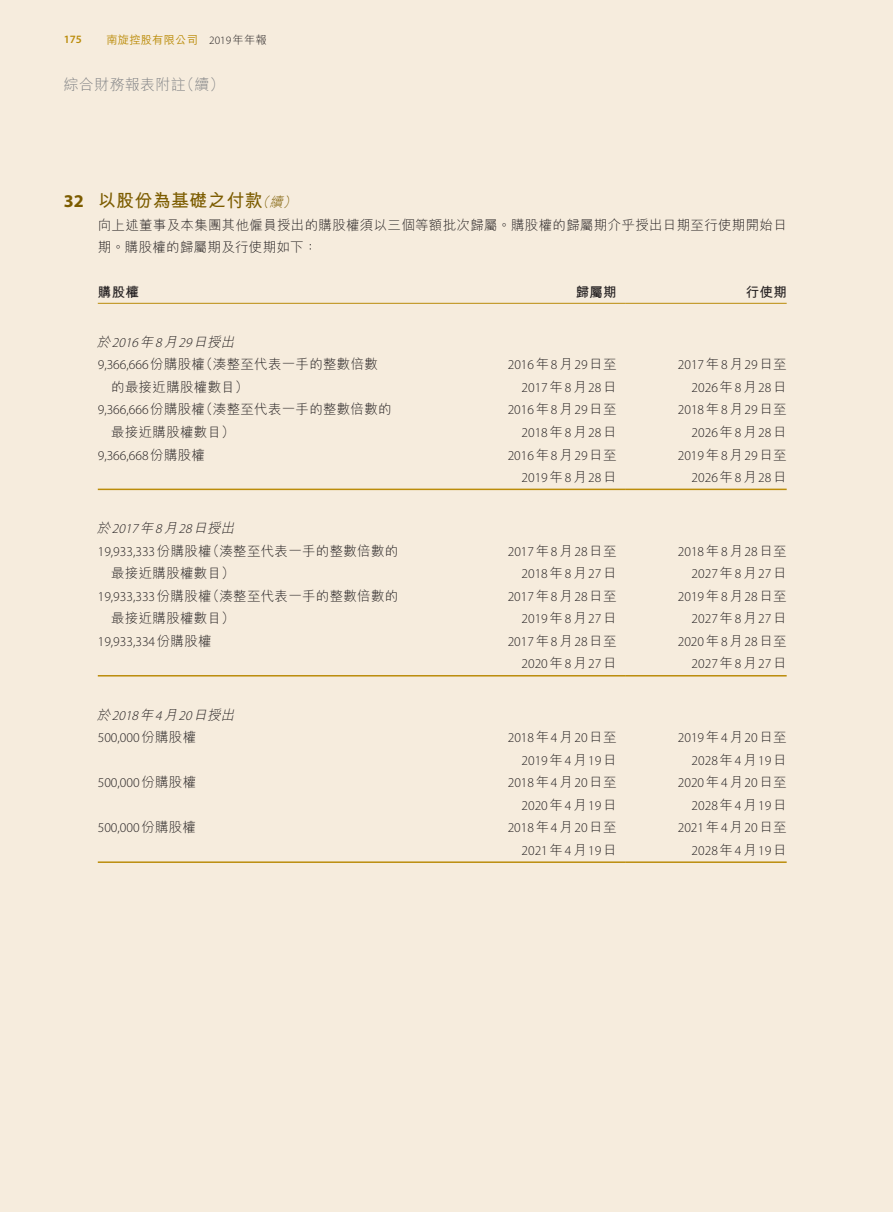
<style>
.page{position:relative;width:893px;height:1212px;background:#f6ecdd}
.page>*{position:absolute;margin:0;border:0;box-sizing:border-box;transform-origin:0 0}
.t1{font:18px "M Hei HK Bold E Ten B5 H";letter-spacing:.02em;color:#7c5c00}
.t2{font:700 18px "Myriad Pro";color:#7c5c00}
.t3{font:15px "M Hei HK Light E Ten B5 H";letter-spacing:.02em;color:#808285}
.t4{font:300 13.5px/22.5px "Myriad Pro";color:#231f20;text-align:right}
.t5{font:13.5px/22.5px "M Hei HK Light E Ten B5 H";letter-spacing:.02em;color:#231f20}
.t6{font:italic 300 13.5px "Myriad Pro";color:#231f20}
.t7{font:13.5px "M Hei HK Bold E Ten B5 H";letter-spacing:.02em;color:#231f20}
.t8{font:italic 13.5px "M Hei HK Light E Ten B5 H";color:#7c5c00}
.t9{font:11.25px "M Hei HK Medium E Ten B5 H";letter-spacing:.02em;color:#bb8c0a}
.t10{font:300 11.25px "Myriad Pro";color:#231f20}
.t11{font:600 11.25px "Myriad Pro";color:#bb8c0a}
.s1{font-family:"M Hei HK Light E Ten B5 H";font-weight:400}
</style>
<div class="page">
<hr style="left:98px;top:303px;width:357px;height:1px;background:#bb8c0a">
<hr style="left:455px;top:303px;width:170px;height:1px;background:#bb8c0a">
<hr style="left:625px;top:303px;width:162px;height:1px;background:#bb8c0a">
<hr style="left:98px;top:489px;width:357px;height:1px;background:#bb8c0a">
<hr style="left:455px;top:489px;width:170px;height:1px;background:#bb8c0a">
<hr style="left:625px;top:489px;width:162px;height:1px;background:#bb8c0a">
<hr style="left:98px;top:675px;width:357px;height:1px;background:#bb8c0a">
<hr style="left:455px;top:675px;width:170px;height:1px;background:#bb8c0a">
<hr style="left:625px;top:675px;width:162px;height:1px;background:#bb8c0a">
<hr style="left:98px;top:861px;width:357px;height:2px;background:#bb8c0a">
<hr style="left:455px;top:861px;width:170px;height:2px;background:#bb8c0a">
<hr style="left:625px;top:861px;width:162px;height:2px;background:#bb8c0a">
<p class="t11" style="left:64px;top:33px;width:20px">175</p>
<p class="t9" style="left:106px;top:36px;width:93px">南旋控股有限公司</p>
<p class="t10" style="left:209px;top:36px;width:59px">2019 <span class="s1">年年報</span></p>
<p class="t3" style="left:180px;top:79px;width:46px">（續(</p>
<p class="t3" style="left:64px;top:79px;width:124px">綜合財務報表附註</p>
<h1 class="t2" style="left:64px;top:195px;width:21px">32</h1>
<h1 class="t1" style="left:98px;top:194px;width:166px">以股份為基礎之付款</h1>
<p class="t8" style="left:269px;top:197px;width:17px">續</p>
<p class="t8" style="left:256px;top:197px;width:17px">（</p>
<p class="t8" style="left:283px;top:197px;width:17px">(</p>
<p class="t5" style="left:98px;top:215px;width:690px">向上述董事及本集團其他僱員授出的購股權須以三個等額批次歸屬。購股權的歸屬期介乎授出日期至行使期開始日期。購股權的歸屬期及行使期如下：</p>
<p class="t7" style="left:746px;top:287px;width:43px">行使期</p>
<p class="t7" style="left:576px;top:287px;width:43px">歸屬期</p>
<p class="t7" style="left:98px;top:287px;width:43px">購股權</p>
<p class="t6" style="left:97px;top:337px;width:142px"><span class="s1">於</span>2016<span class="s1">年</span>8<span class="s1">月</span>29<span class="s1">日授出</span></p>
<p class="t5" style="left:199px;top:355px;width:180px">（湊整至代表一手的整數倍數</p>
<p class="t4" style="left:508px;top:355px;width:110px">2016<span class="s1">年</span>8<span class="s1">月</span>29<span class="s1">日至<br></span>2017<span class="s1">年</span>8<span class="s1">月</span>28<span class="s1">日</span></p>
<p class="t4" style="left:678px;top:355px;width:110px">2017<span class="s1">年</span>8<span class="s1">月</span>29<span class="s1">日至<br></span>2026<span class="s1">年</span>8<span class="s1">月</span>28<span class="s1">日</span></p>
<p class="t4" style="left:98px;top:355px;width:109px">9,366,666<span class="s1">份購股權</span></p>
<p class="t5" style="left:111px;top:377px;width:139px">的最接近購股權數目(</p>
<p class="t5" style="left:199px;top:400px;width:194px">（湊整至代表一手的整數倍數的</p>
<p class="t4" style="left:98px;top:400px;width:109px">9,366,666<span class="s1">份購股權</span></p>
<p class="t5" style="left:111px;top:422px;width:125px">最接近購股權數目(</p>
<p class="t4" style="left:98px;top:445px;width:109px">9,366,668<span class="s1">份購股權</span></p>
<p class="t4" style="left:508px;top:400px;width:110px">2016<span class="s1">年</span>8<span class="s1">月</span>29<span class="s1">日至<br></span>2018<span class="s1">年</span>8<span class="s1">月</span>28<span class="s1">日</span></p>
<p class="t4" style="left:678px;top:400px;width:110px">2018<span class="s1">年</span>8<span class="s1">月</span>29<span class="s1">日至<br></span>2026<span class="s1">年</span>8<span class="s1">月</span>28<span class="s1">日</span></p>
<p class="t4" style="left:508px;top:445px;width:110px">2016<span class="s1">年</span>8<span class="s1">月</span>29<span class="s1">日至</span></p>
<p class="t4" style="left:678px;top:445px;width:110px">2019<span class="s1">年</span>8<span class="s1">月</span>29<span class="s1">日至<br></span>2026<span class="s1">年</span>8<span class="s1">月</span>28<span class="s1">日</span></p>
<p class="t4" style="left:521px;top:468px;width:97px">2019<span class="s1">年</span>8<span class="s1">月</span>28<span class="s1">日</span></p>
<p class="t6" style="left:97px;top:524px;width:142px"><span class="s1">於</span>2017<span class="s1">年</span>8<span class="s1">月</span>28<span class="s1">日授出</span></p>
<p class="t5" style="left:206px;top:541px;width:194px">（湊整至代表一手的整數倍數的</p>
<p class="t4" style="left:98px;top:542px;width:115px">19,933,333<span class="s1">份購股權</span></p>
<p class="t5" style="left:111px;top:564px;width:125px">最接近購股權數目(</p>
<p class="t4" style="left:508px;top:542px;width:110px">2017<span class="s1">年</span>8<span class="s1">月</span>28<span class="s1">日至<br></span>2018<span class="s1">年</span>8<span class="s1">月</span>27<span class="s1">日</span></p>
<p class="t4" style="left:678px;top:542px;width:110px">2018<span class="s1">年</span>8<span class="s1">月</span>28<span class="s1">日至<br></span>2027<span class="s1">年</span>8<span class="s1">月</span>27<span class="s1">日</span></p>
<p class="t5" style="left:206px;top:586px;width:194px">（湊整至代表一手的整數倍數的</p>
<p class="t4" style="left:98px;top:587px;width:115px">19,933,333<span class="s1">份購股權</span></p>
<p class="t5" style="left:111px;top:609px;width:125px">最接近購股權數目(</p>
<p class="t4" style="left:98px;top:632px;width:115px">19,933,334<span class="s1">份購股權</span></p>
<p class="t4" style="left:508px;top:587px;width:110px">2017<span class="s1">年</span>8<span class="s1">月</span>28<span class="s1">日至<br></span>2019<span class="s1">年</span>8<span class="s1">月</span>27<span class="s1">日</span></p>
<p class="t4" style="left:678px;top:587px;width:110px">2019<span class="s1">年</span>8<span class="s1">月</span>28<span class="s1">日至<br></span>2027<span class="s1">年</span>8<span class="s1">月</span>27<span class="s1">日</span></p>
<p class="t4" style="left:508px;top:632px;width:110px">2017<span class="s1">年</span>8<span class="s1">月</span>28<span class="s1">日至</span></p>
<p class="t4" style="left:678px;top:632px;width:110px">2020<span class="s1">年</span>8<span class="s1">月</span>28<span class="s1">日至<br></span>2027<span class="s1">年</span>8<span class="s1">月</span>27<span class="s1">日</span></p>
<p class="t4" style="left:521px;top:654px;width:97px">2020<span class="s1">年</span>8<span class="s1">月</span>27<span class="s1">日</span></p>
<p class="t6" style="left:97px;top:710px;width:142px"><span class="s1">於</span>2018<span class="s1">年</span>4<span class="s1">月</span>20<span class="s1">日授出</span></p>
<p class="t4" style="left:98px;top:728px;width:100px">500,000<span class="s1">份購股權</span></p>
<p class="t4" style="left:508px;top:728px;width:110px">2018<span class="s1">年</span>4<span class="s1">月</span>20<span class="s1">日至</span></p>
<p class="t4" style="left:521px;top:750px;width:97px">2019<span class="s1">年</span>4<span class="s1">月</span>19<span class="s1">日</span></p>
<p class="t4" style="left:678px;top:728px;width:110px">2019<span class="s1">年</span>4<span class="s1">月</span>20<span class="s1">日至<br></span>2028<span class="s1">年</span>4<span class="s1">月</span>19<span class="s1">日</span></p>
<p class="t4" style="left:98px;top:773px;width:100px">500,000<span class="s1">份購股權</span></p>
<p class="t4" style="left:508px;top:773px;width:110px">2018<span class="s1">年</span>4<span class="s1">月</span>20<span class="s1">日至</span></p>
<p class="t4" style="left:521px;top:795px;width:97px">2020<span class="s1">年</span>4<span class="s1">月</span>19<span class="s1">日</span></p>
<p class="t4" style="left:678px;top:773px;width:110px">2020<span class="s1">年</span>4<span class="s1">月</span>20<span class="s1">日至<br></span>2028<span class="s1">年</span>4<span class="s1">月</span>19<span class="s1">日</span></p>
<p class="t4" style="left:98px;top:818px;width:100px">500,000<span class="s1">份購股權</span></p>
<p class="t4" style="left:508px;top:818px;width:110px">2018<span class="s1">年</span>4<span class="s1">月</span>20<span class="s1">日至</span></p>
<p class="t4" style="left:521px;top:840px;width:97px">2021<span class="s1">年</span>4<span class="s1">月</span>19<span class="s1">日</span></p>
<p class="t4" style="left:678px;top:818px;width:110px">2021<span class="s1">年</span>4<span class="s1">月</span>20<span class="s1">日至<br></span>2028<span class="s1">年</span>4<span class="s1">月</span>19<span class="s1">日</span></p>
</div>
